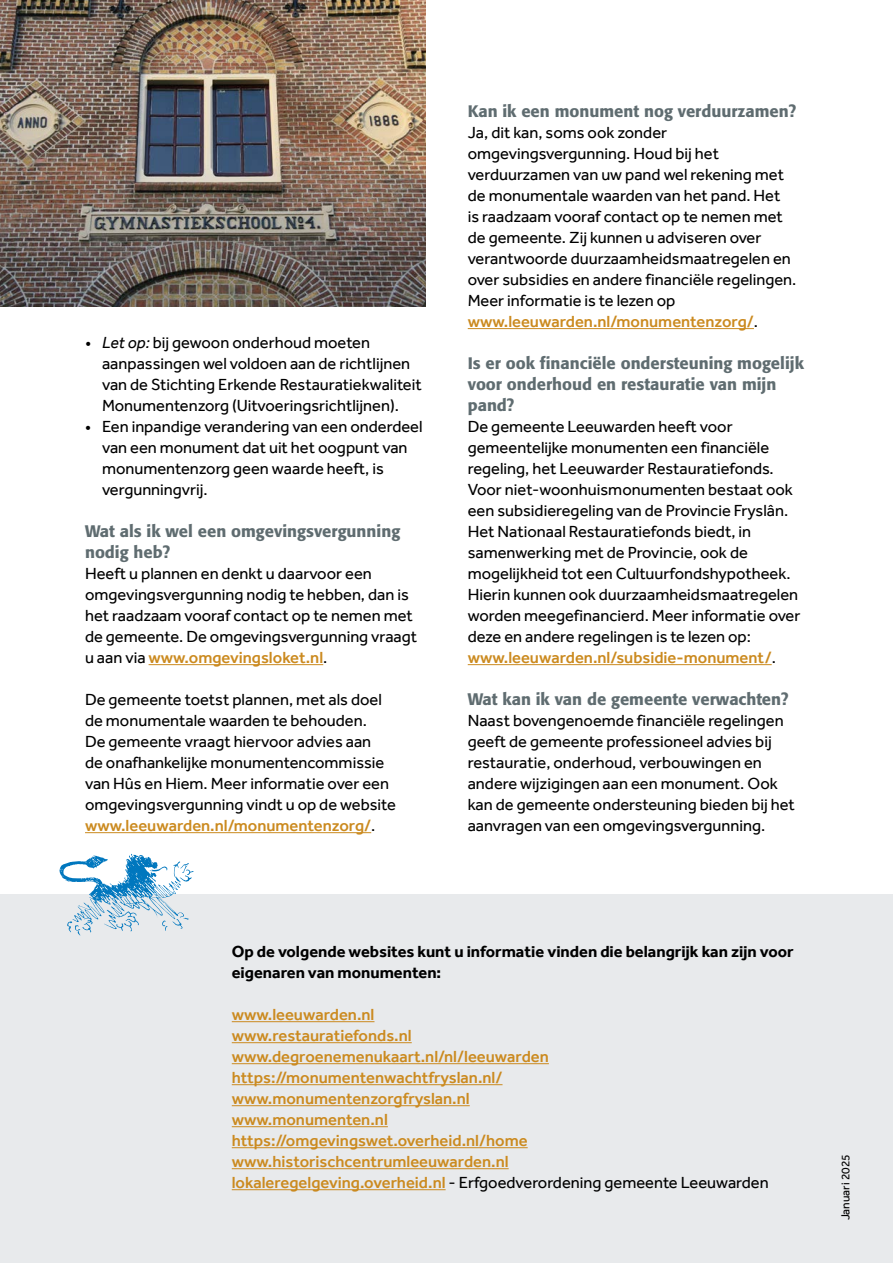
<style>
.page{position:relative;width:893px;height:1263px;background:#fff}
.page>*{position:absolute;margin:0;border:0;box-sizing:border-box;transform-origin:0 0}
.t1{font:16.5px/21px "Effra";color:#000}
.t2{font:500 16.5px/21px "Effra";color:#cb8a1f}
.t3{font:500 16.5px/21px "Formata";color:#5f6c70}
.t4{font:700 16.5px/21px "Effra";color:#000}
.t5{font:12px "Effra";color:#000}
.s1{font-style:italic}
.s2{font-weight:500;color:#cb8a1f}
.s3{font-weight:400;color:#000}
</style>
<div class="page">
<div style="left:0;top:894px;width:893px;height:369px;background:#e8eaec"></div>
<hr style="left:149px;top:664px;width:174px;height:1px;background:#cb8a1f">
<hr style="left:85px;top:832px;width:286px;height:1px;background:#cb8a1f">
<hr style="left:468px;top:328px;width:286px;height:1px;background:#cb8a1f">
<hr style="left:468px;top:664px;width:304px;height:1px;background:#cb8a1f">
<hr style="left:232px;top:1021px;width:142px;height:1px;background:#cb8a1f">
<hr style="left:232px;top:1042px;width:180px;height:1px;background:#cb8a1f">
<hr style="left:232px;top:1063px;width:317px;height:1px;background:#cb8a1f">
<hr style="left:232px;top:1084px;width:270px;height:1px;background:#cb8a1f">
<hr style="left:232px;top:1105px;width:238px;height:1px;background:#cb8a1f">
<hr style="left:232px;top:1126px;width:156px;height:1px;background:#cb8a1f">
<hr style="left:232px;top:1147px;width:296px;height:1px;background:#cb8a1f">
<hr style="left:232px;top:1168px;width:277px;height:1px;background:#cb8a1f">
<hr style="left:232px;top:1189px;width:214px;height:1px;background:#cb8a1f">
<svg style="left:60px;top:854px;width:134px;height:81px"></svg>
<img style="left:0;top:0;width:425px;height:306px">
<p class="t1" style="left:102px;top:332px;width:321px;text-indent:-17px"><span class="s1">• Let op:</span> bij gewoon onderhoud moeten aanpassingen wel voldoen aan de richtlijnen van de Stichting Erkende Restauratiekwaliteit Monumentenzorg (Uitvoeringsrichtlijnen).</p>
<p class="t1" style="left:102px;top:416px;width:322px;text-indent:-17px">• Een inpandige verandering van een onderdeel van een monument dat uit het oogpunt van monumentenzorg geen waarde heeft, is vergunningvrij.</p>
<p class="t3" style="left:85px;top:521px;width:317px">Wat als ik wel een omgevingsvergunning nodig heb?</p>
<p class="t1" style="left:85px;top:563px;width:334px">Heeft u plannen en denkt u daarvoor een omgevingsvergunning nodig te hebben, dan is het raadzaam vooraf contact op te nemen met de gemeente. De omgevingsvergunning vraagt u aan via <span class="s2">www.omgevingsloket.nl</span>.</p>
<p class="t1" style="left:85px;top:689px;width:312px">De gemeente toetst plannen, met als doel de monumentale waarden te behouden.<br>De gemeente vraagt hiervoor advies aan<br>de onafhankelijke monumentencommissie van Hûs en Hiem. Meer informatie over een omgevingsvergunning vindt u op de website <span class="s2">www.leeuwarden.nl/monumentenzorg/</span>.</p>
<p class="t3" style="left:468px;top:101px;width:330px">Kan ik een monument nog verduurzamen?</p>
<p class="t1" style="left:468px;top:122px;width:330px">Ja, dit kan, soms ook zonder omgevingsvergunning. Houd bij het verduurzamen van uw pand wel rekening met de monumentale waarden van het pand. Het<br>is raadzaam vooraf contact op te nemen met de gemeente. Zij kunnen u adviseren over verantwoorde duurzaamheidsmaatregelen en over subsidies en andere financiële regelingen.<br>Meer informatie is te lezen op <span class="s2">www.leeuwarden.nl/monumentenzorg/</span>.</p>
<p class="t3" style="left:468px;top:353px;width:338px">Is er ook financiële ondersteuning mogelijk voor onderhoud en restauratie van mijn pand?</p>
<p class="t1" style="left:468px;top:416px;width:334px">De gemeente Leeuwarden heeft voor gemeentelijke monumenten een financiële regeling, het Leeuwarder Restauratiefonds.<br>Voor niet-woonhuismonumenten bestaat ook een subsidieregeling van de Provincie Fryslân.<br>Het Nationaal Restauratiefonds biedt, in samenwerking met de Provincie, ook de mogelijkheid tot een Cultuurfondshypotheek.<br>Hierin kunnen ook duurzaamheidsmaatregelen worden meegefinancierd. Meer informatie over deze en andere regelingen is te lezen op: <span class="s2">www.leeuwarden.nl/subsidie-monument/</span>.</p>
<p class="t3" style="left:468px;top:689px;width:323px">Wat kan ik van de gemeente verwachten?</p>
<p class="t1" style="left:468px;top:710px;width:329px">Naast bovengenoemde financiële regelingen geeft de gemeente professioneel advies bij restauratie, onderhoud, verbouwingen en andere wijzigingen aan een monument. Ook kan de gemeente ondersteuning bieden bij het aanvragen van een omgevingsvergunning.</p>
<p class="t4" style="left:232px;top:941px;width:563px">Op de volgende websites kunt u informatie vinden die belangrijk kan zijn voor eigenaren van monumenten:</p>
<p class="t2" style="left:232px;top:1004px;width:538px">www.leeuwarden.nl<br>www.restauratiefonds.nl<br>www.degroenemenukaart.nl/nl/leeuwarden https://monumentenwachtfryslan.nl/<br>www.monumentenzorgfryslan.nl<br>www.monumenten.nl<br>https://omgevingswet.overheid.nl/home www.historischcentrumleeuwarden.nl<br>lokaleregelgeving.overheid.nl <span class="s3">- Erfgoedverordening gemeente Leeuwarden</span></p>
<p class="t5" style="left:838px;top:1220px;width:68px;rotate:-90deg">Januari 2025</p>
</div>
